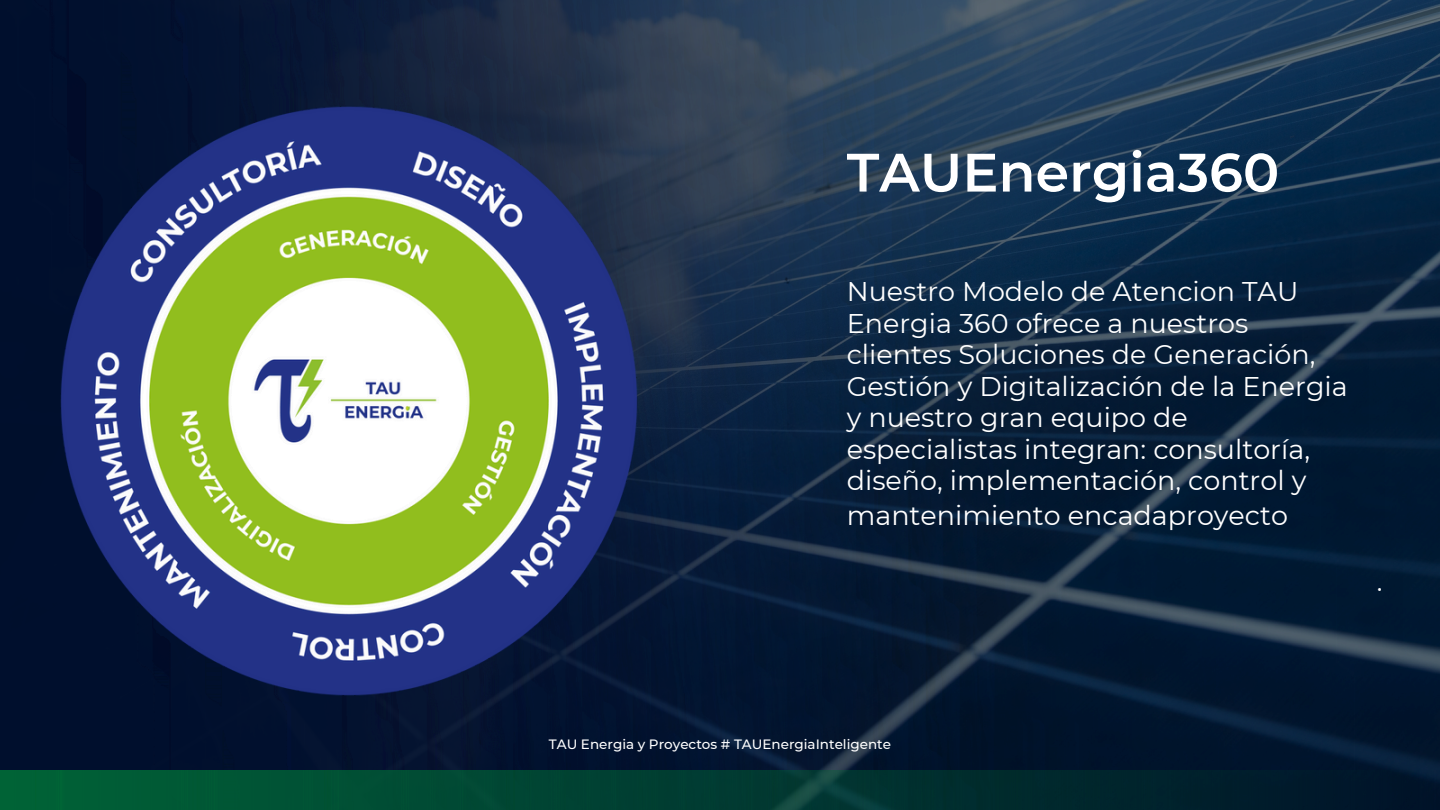
<style>
.page{position:relative;width:1440px;height:810px;background:#fff}
.page>*{position:absolute;margin:0;border:0;box-sizing:border-box;transform-origin:0 0}
.t1{font:600 54px "Montserrat";color:#fff}
.t2{font:27px/31.5px "Montserrat";color:#fff}
.t3{font:500 13.5px "Montserrat";color:#fff}
</style>
<div class="page">
<img style="left:0;top:0;width:1440px;height:771px">
<img style="left:35px;top:31px;width:685px;height:740px">
<img style="left:0;top:771px;width:1440px;height:39px">
<p class="t1" style="left:847px;top:139px;width:434px">TAUEnergia360</p>
<h1 class="t2" style="left:847px;top:276px;width:502px">Nuestro Modelo de Atencion TAU Energia 360 ofrece a nuestros clientes Soluciones de Generación, Gestión y Digitalización de la Energia y nuestro gran equipo de especialistas integran: consultoría, diseño, implementación, control y</h1>
<h1 class="t2" style="left:847px;top:500px;width:443px">mantenimiento encadaproyecto</h1>
<h2 class="t2" style="left:1377px;top:566px;width:7px">.</h2>
<p class="t3" style="left:549px;top:736px;width:344px">TAU Energia y Proyectos # TAUEnergiaInteligente</p>
</div>
